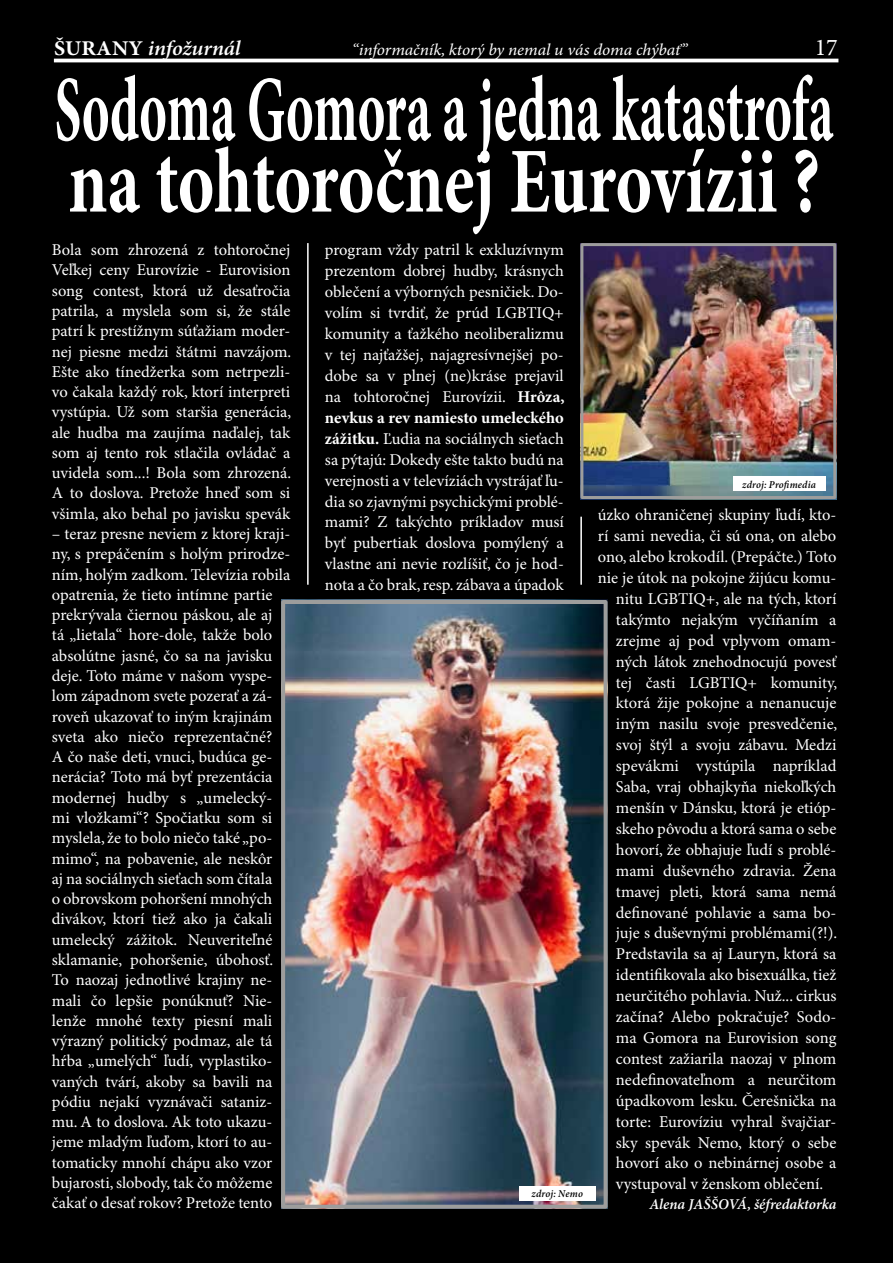
<style>
.page{position:relative;width:893px;height:1263px;background:#000}
.page>*{position:absolute;margin:0;border:0;box-sizing:border-box;transform-origin:0 0}
.t1{font:700 93px/71.6px "Minion Pro";color:#fff;scale:.57 1}
.t2{font:24px "Minion Pro";color:#fff}
.t3{font:italic 600 21px "Minion Pro";letter-spacing:-.01em;color:#fff;scale:1.05 1}
.t4{font:16.5px/20.2px "Minion Pro";color:#fff;text-align:justify}
.t5{font:italic 16.5px "Minion Pro";letter-spacing:-.005em;color:#fff;scale:1.05 1}
.t6{font:italic 600 15px "Minion Pro";letter-spacing:-.005em;color:#fff}
.t7{font:italic 600 10.5px "Minion Pro";letter-spacing:.02em;color:#000;scale:.96 1}
.s1{font-weight:700;font-style:normal}
.s2{font-weight:700}
</style>
<div class="page">
<img style="left:286px;top:605px;width:317px;height:599px">
<div style="left:281px;top:600px;width:327px;height:609px;border:4px solid #9d9d9c"></div>
<img style="left:584px;top:247px;width:248px;height:248px">
<div style="left:580px;top:243px;width:256px;height:256px;border:3px solid #9d9d9c"></div>
<hr style="left:307px;top:243px;width:2px;height:342px;background:#fff">
<hr style="left:580px;top:517px;width:2px;height:68px;background:#fff">
<div style="left:519px;top:1186px;width:77px;height:15px;background:#fff"></div>
<div style="left:733px;top:476px;width:92px;height:15px;background:#fff"></div>
<hr style="left:54px;top:59px;width:784px;height:3px;background:#fff">
<p class="t3" style="left:54px;top:35px;width:179px"><span class="s1">ŠURANY</span> infožurnál</p>
<p class="t5" style="left:352px;top:40px;width:321px">“informačník, ktorý by nemal u vás doma chýbať”</p>
<h2 class="t2" style="left:815px;top:33px;width:25px">17</h2>
<h1 class="t1" style="left:55px;top:78px;width:1368px">Sodoma Gomora a jedna katastrofa na tohtoročnej Eurovízii ?</h1>
<p class="t4" style="left:52px;top:240px;width:241px">Bola som zhrozená z tohtoročnej Veľkej ceny Eurovízie - Eurovision song contest, ktorá už desaťročia patrila, a myslela som si, že stále patrí k prestížnym súťažiam moder&shy;nej piesne medzi štátmi navzájom.<br>Ešte ako tínedžerka som netrpezli&shy;vo čakala každý rok, ktorí interpreti vystúpia. Už som staršia generácia, ale hudba ma zaujíma naďalej, tak som aj tento rok stlačila ovládač a uvidela som...! Bola som zhrozená.<br>A to doslova. Pretože hneď som si všimla, ako behal po javisku spevák</p>
<p class="t4" style="left:52px;top:524px;width:240px;text-align:left">– teraz presne neviem z ktorej kraji&shy;ny, s prepáčením s holým prirodze&shy;ním, holým zadkom. Televízia robila opatrenia, že tieto intímne partie prekrývala čiernou páskou, ale aj<br>tá „lietala“ hore-dole, takže bolo absolútne jasné, čo sa na javisku deje. Toto máme v našom vyspe&shy;lom západnom svete pozerať a zá&shy;roveň ukazovať to iným krajinám sveta ako niečo reprezentačné?<br>A čo naše deti, vnuci, budúca ge&shy;nerácia? Toto má byť prezentácia modernej hudby s „umelecký&shy;mi vložkami“? Spočiatku som si myslela, že to bolo niečo také „po&shy;mimo“, na pobavenie, ale neskôr<br>aj na sociálnych sieťach som čítala<br>o obrovskom pohoršení mnohých divákov, ktorí tiež ako ja čakali umelecký zážitok. Neuveriteľné sklamanie, pohoršenie, úbohosť.<br>To naozaj jednotlivé krajiny ne&shy;mali čo lepšie ponúknuť? Nie&shy;lenže mnohé texty piesní mali výrazný politický podmaz, ale tá hŕba „umelých“ ľudí, vyplastiko&shy;vaných tvárí, akoby sa bavili na pódiu nejakí vyznávači sataniz&shy;mu. A to doslova. Ak toto ukazu&shy;jeme mladým ľuďom, ktorí to au&shy;tomaticky mnohí chápu ako vzor bujarosti, slobody, tak čo môžeme čakať o desať rokov? Pretože tento</p>
<p class="t4" style="left:325px;top:240px;width:241px;line-height:21px">program vždy patril k exkluzívnym prezentom dobrej hudby, krásnych oblečení a výborných pesničiek. Do&shy;volím si tvrdiť, že prúd LGBTIQ+ komunity a ťažkého neoliberalizmu v tej najťažšej, najagresívnejšej po&shy;dobe sa v plnej (ne)kráse prejavil na tohtoročnej Eurovízii. <span class="s2">Hrôza, nevkus a rev namiesto umeleckého zážitku.</span> Ľudia na sociálnych sieťach sa pýtajú: Dokedy ešte takto budú na verejnosti a v televíziách vystrájať ľu&shy;dia so zjavnými psychickými problé&shy;mami? Z takýchto príkladov musí byť pubertiak doslova pomýlený a vlastne ani nevie rozlíšiť, čo je hod&shy;nota a čo brak, resp. zábava a úpadok</p>
<p class="t7" style="left:742px;top:478px;width:78px">zdroj: Profimedia</p>
<p class="t4" style="left:598px;top:506px;width:240px">úzko ohraničenej skupiny ľudí, kto-</p>
<p class="t4" style="left:598px;top:526px;width:240px">rí sami nevedia, či sú ona, on alebo</p>
<p class="t4" style="left:598px;top:547px;width:240px">ono, alebo krokodíl. (Prepáčte.) Toto</p>
<p class="t4" style="left:598px;top:568px;width:240px">nie je útok na pokojne žijúcu komu-</p>
<p class="t4" style="left:616px;top:589px;width:222px">nitu LGBTIQ+, ale na tých, ktorí</p>
<p class="t4" style="left:616px;top:610px;width:222px">takýmto nejakým vyčíňaním a</p>
<p class="t4" style="left:616px;top:631px;width:222px">zrejme aj pod vplyvom omam-</p>
<p class="t4" style="left:616px;top:652px;width:222px">ných látok znehodnocujú povesť</p>
<p class="t4" style="left:616px;top:673px;width:223px">tej časti LGBTIQ+ komunity,</p>
<p class="t4" style="left:616px;top:694px;width:222px">ktorá žije pokojne a nenanucuje</p>
<p class="t4" style="left:616px;top:715px;width:223px">iným nasilu svoje presvedčenie,</p>
<p class="t4" style="left:616px;top:735px;width:222px">svoj štýl a svoju zábavu. Medzi</p>
<p class="t4" style="left:616px;top:756px;width:222px">spevákmi vystúpila napríklad</p>
<p class="t4" style="left:616px;top:777px;width:222px">Saba, vraj obhajkyňa niekoľkých</p>
<p class="t4" style="left:616px;top:798px;width:222px">menšín v Dánsku, ktorá je etióp-</p>
<p class="t4" style="left:616px;top:819px;width:222px">skeho pôvodu a ktorá sama o sebe</p>
<p class="t4" style="left:616px;top:840px;width:222px">hovorí, že obhajuje ľudí s problé-</p>
<p class="t4" style="left:616px;top:861px;width:222px">mami duševného zdravia. Žena</p>
<p class="t4" style="left:616px;top:882px;width:222px">tmavej pleti, ktorá sama nemá</p>
<p class="t4" style="left:616px;top:903px;width:222px">definované pohlavie a sama bo-</p>
<p class="t4" style="left:616px;top:924px;width:223px">juje s duševnými problémami(?!).</p>
<p class="t4" style="left:616px;top:945px;width:222px">Predstavila sa aj Lauryn, ktorá sa</p>
<p class="t4" style="left:616px;top:965px;width:222px">identifikovala ako bisexuálka, tiež</p>
<p class="t4" style="left:616px;top:986px;width:222px">neurčitého pohlavia. Nuž... cirkus</p>
<p class="t4" style="left:616px;top:1007px;width:222px">začína? Alebo pokračuje? Sodo-</p>
<p class="t4" style="left:616px;top:1028px;width:222px">ma Gomora na Eurovision song</p>
<p class="t4" style="left:616px;top:1049px;width:222px">contest zažiarila naozaj v plnom</p>
<p class="t4" style="left:616px;top:1070px;width:222px">nedefinovateľnom a neurčitom</p>
<p class="t4" style="left:616px;top:1091px;width:222px">úpadkovom lesku. Čerešnička na</p>
<p class="t4" style="left:616px;top:1112px;width:222px">torte: Eurovíziu vyhral švajčiar-</p>
<p class="t4" style="left:616px;top:1133px;width:222px">sky spevák Nemo, ktorý o sebe</p>
<p class="t4" style="left:616px;top:1154px;width:222px">hovorí ako o nebinárnej osobe a</p>
<p class="t4" style="left:616px;top:1174px;width:209px">vystupoval v ženskom oblečení.</p>
<p class="t6" style="left:649px;top:1195px;width:188px">Alena JAŠŠOVÁ, šéfredaktorka</p>
<p class="t7" style="left:532px;top:1187px;width:55px">zdroj: Nemo</p>
</div>
